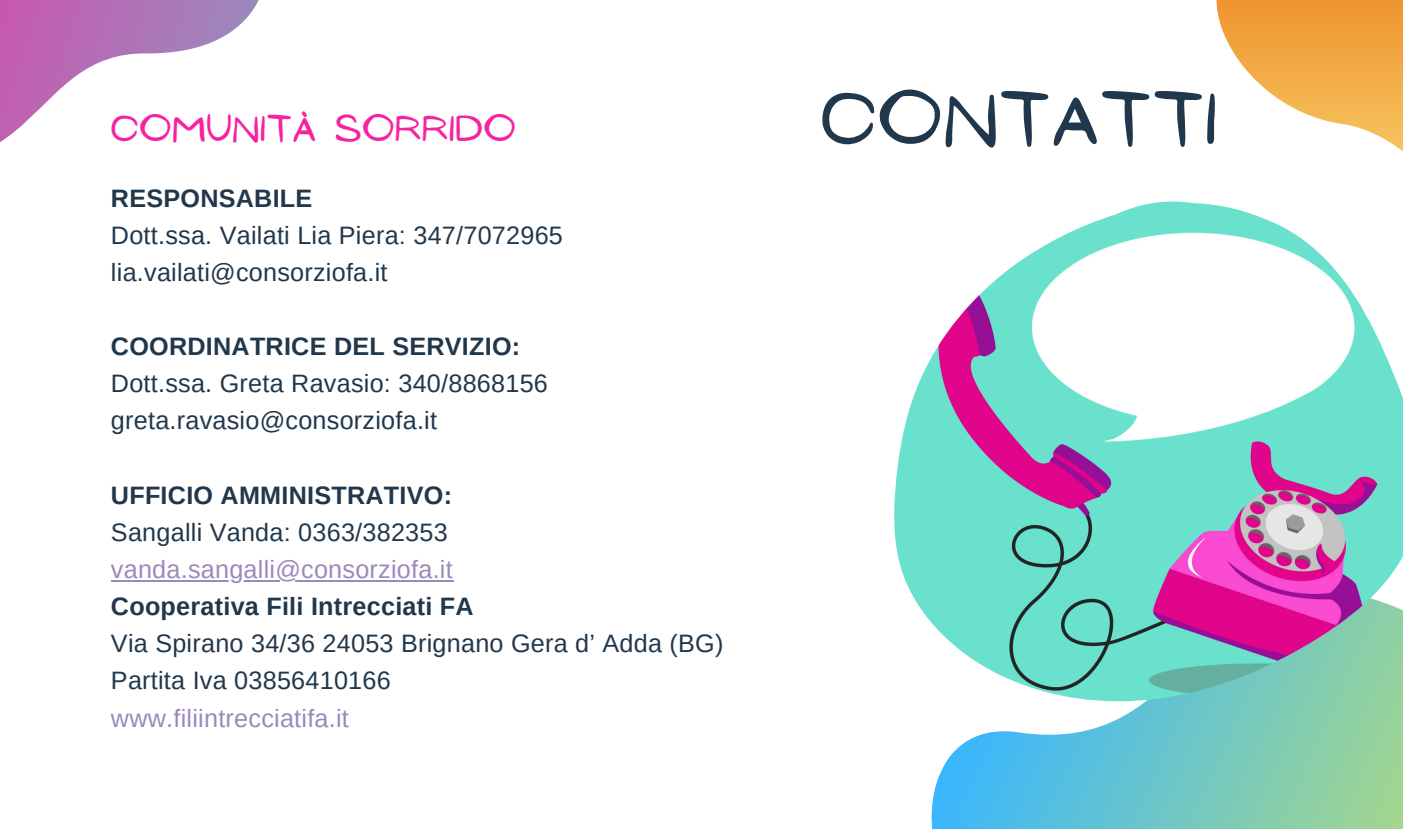
<style>
.page{position:relative;width:1403px;height:829px;background:#fff}
.page>*{position:absolute;margin:0;border:0;box-sizing:border-box;transform-origin:0 0}
.t1{font:68.4px "NF Ananias Regular";letter-spacing:.03em;color:#21384c}
.t2{font:33.98px "NF Ananias Regular";letter-spacing:.03em;color:#f622a1}
.t3{font:25.2px "Arimo";letter-spacing:.01em;color:#21384c}
.t4{font:700 25.2px "Arimo";letter-spacing:.01em;color:#21384c}
.t5{font:25.2px "Arimo";letter-spacing:.01em;color:#9c89bc}
</style>
<div class="page">
<svg style="left:0;top:0;width:259px;height:142px"></svg>
<svg style="left:931px;top:701px;width:471px;height:128px;background:#7fcdcc"></svg>
<hr style="left:111px;top:579px;width:342px;height:2px;background:#9c89bc">
<svg style="left:1216px;top:0;width:186px;height:151px"></svg>
<img style="left:894px;top:201px;width:508px;height:500px">
<p class="t2" style="left:111px;top:109px;width:406px">COMUNITÀ SORRIDO</p>
<h1 class="t4" style="left:111px;top:184px;width:203px">RESPONSABILE</h1>
<h1 class="t3" style="left:111px;top:221px;width:453px">Dott.ssa. Vailati Lia Piera: 347/7072965</h1>
<p class="t3" style="left:111px;top:258px;width:278px">lia.vailati@consorziofa.it</p>
<p class="t4" style="left:111px;top:332px;width:411px">COORDINATRICE DEL SERVIZIO:</p>
<p class="t3" style="left:111px;top:369px;width:438px">Dott.ssa. Greta Ravasio: 340/8868156</p>
<p class="t3" style="left:111px;top:406px;width:327px">greta.ravasio@consorziofa.it</p>
<p class="t4" style="left:111px;top:481px;width:342px">UFFICIO AMMINISTRATIVO:</p>
<p class="t3" style="left:111px;top:518px;width:338px">Sangalli Vanda: 0363/382353</p>
<p class="t5" style="left:111px;top:555px;width:343px">vanda.sangalli@consorziofa.it</p>
<p class="t4" style="left:111px;top:592px;width:364px">Cooperativa Fili Intrecciati FA</p>
<p class="t3" style="left:111px;top:629px;width:614px">Via Spirano 34/36 24053 Brignano Gera d’ Adda (BG)</p>
<p class="t3" style="left:111px;top:666px;width:281px">Partita Iva 03856410166</p>
<p class="t5" style="left:111px;top:703px;width:239px">www.filiintrecciatifa.it</p>
<p class="t1" style="left:820px;top:80px;width:397px">CONTATTI</p>
</div>
